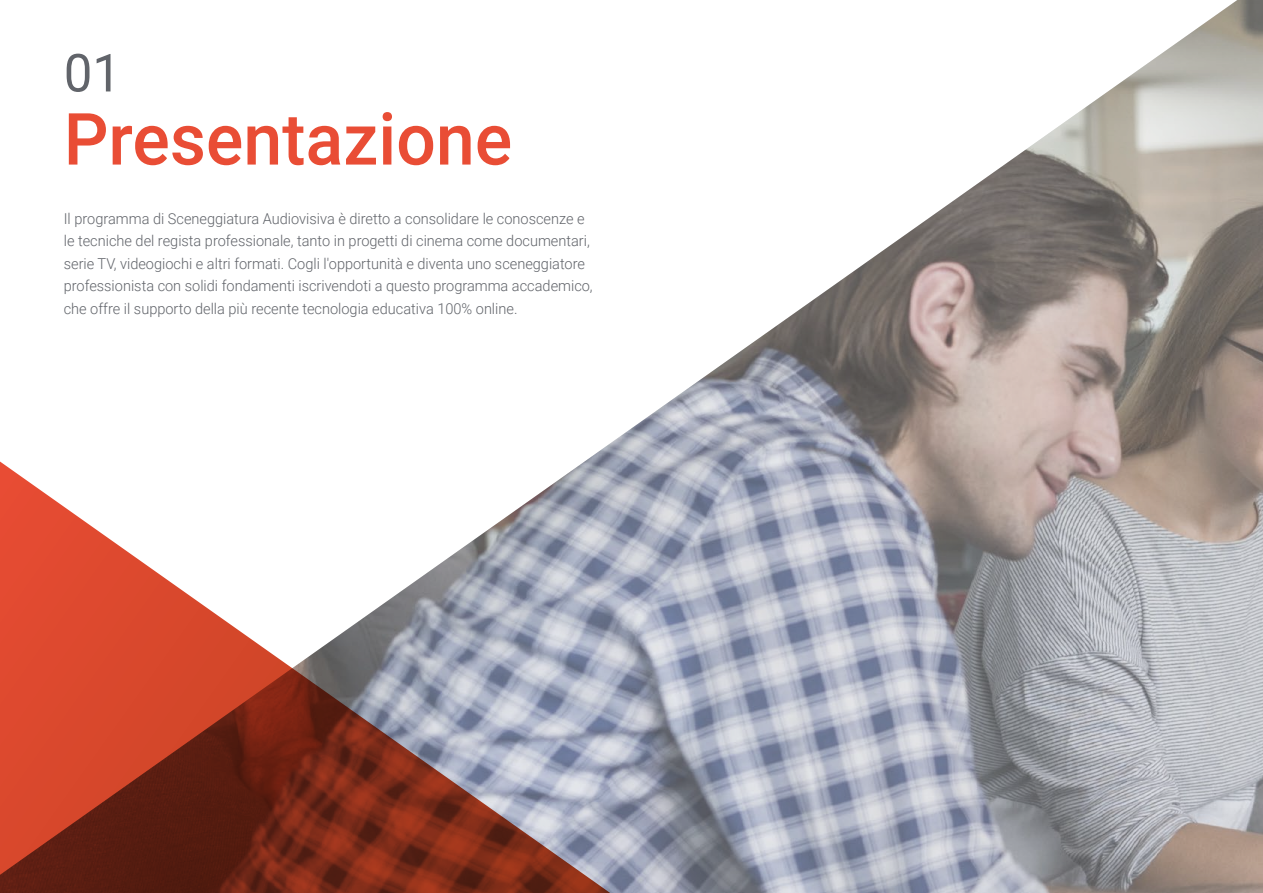
<style>
.page{position:relative;width:1263px;height:893px;background:#fff}
.page>*{position:absolute;margin:0;border:0;box-sizing:border-box;transform-origin:0 0}
.t1{font:500 72px "Roboto";color:#e94d35}
.t2{font:52.5px "Roboto";color:#61646a}
.t3{font:300 15px/22.5px "Roboto";color:#61646a}
</style>
<div class="page">
<img style="left:607px;top:0;width:656px;height:893px">
<svg style="left:0;top:446px;width:640px;height:447px"></svg>
<h2 class="t2" style="left:64px;top:36px;width:59px">01</h2>
<h1 class="t1" style="left:64px;top:89px;width:450px">Presentazione</h1>
<p class="t3" style="left:64px;top:207px;width:530px">Il programma di Sceneggiatura Audiovisiva è diretto a consolidare le conoscenze e le tecniche del regista professionale, tanto in progetti di cinema come documentari, serie TV, videogiochi e altri formati. Cogli l'opportunità e diventa uno sceneggiatore professionista con solidi fondamenti iscrivendoti a questo programma accademico, che offre il supporto della più recente tecnologia educativa 100% online.</p>
</div>
